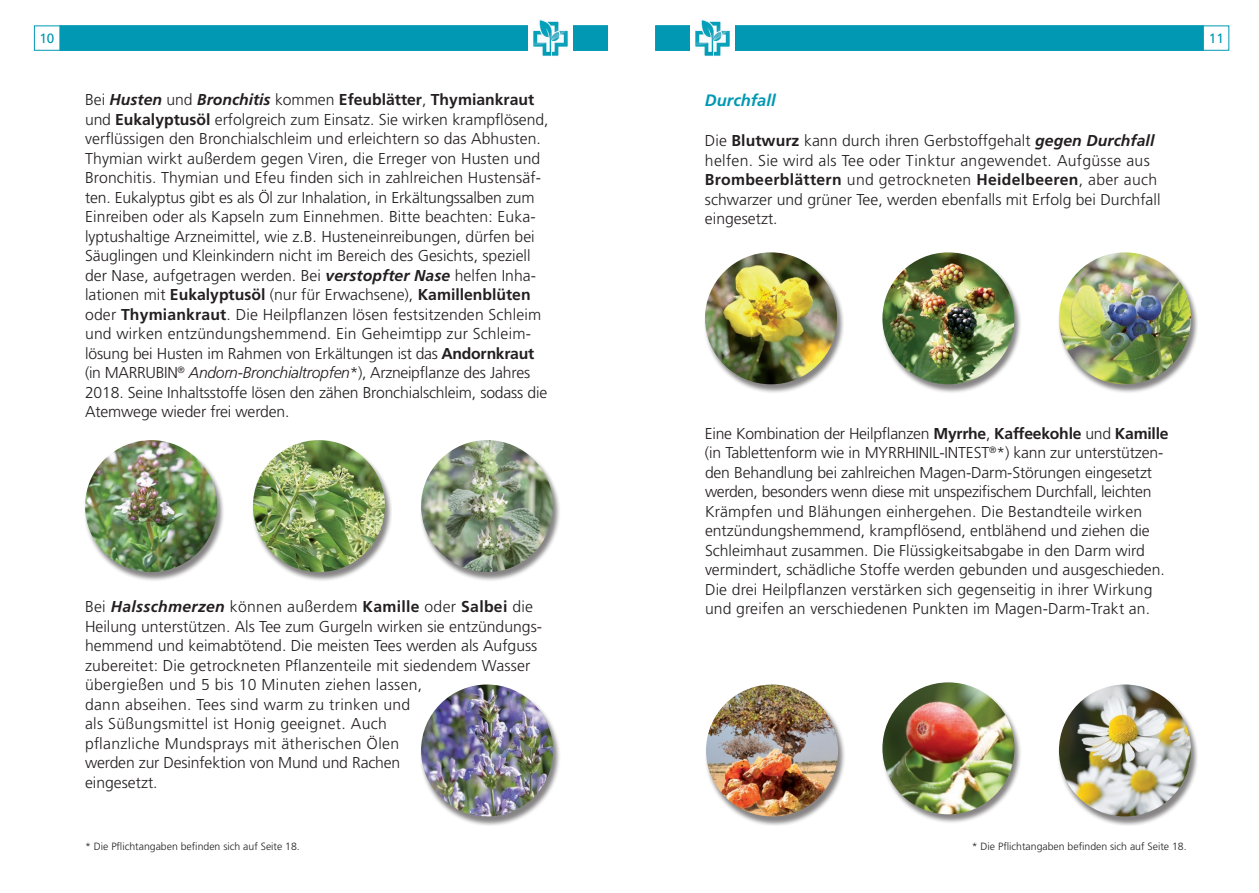
<style>
.page{position:relative;width:1259px;height:893px;background:#fff}
.page>*{position:absolute;margin:0;border:0;box-sizing:border-box;transform-origin:0 0}
.t1{font:italic 700 16.5px "Frutiger";color:#0098b3}
.t2{font:300 15.75px/19.5px "Frutiger";color:#231f20}
.t3{font:13.5px "Frutiger";color:#0098b3}
.t4{font:300 10.5px "Frutiger";color:#231f20}
.s1{font-weight:700;font-style:italic}
.s2{font-weight:700}
.s3{font-style:italic}
</style>
<div class="page">
<div style="left:60px;top:26px;width:548px;height:25px;background:#0098b3"></div>
<img style="left:528px;top:19px;width:45px;height:37px">
<div style="left:655px;top:26px;width:548px;height:25px;background:#0098b3"></div>
<img style="left:690px;top:19px;width:45px;height:37px">
<div style="left:881px;top:683px;width:141px;height:141px;background:#231f20;opacity:.55"></div>
<img style="left:882px;top:682px;width:132px;height:132px;border-radius:66px">
<div style="left:251px;top:441px;width:141px;height:141px;background:#231f20;opacity:.55"></div>
<img style="left:253px;top:440px;width:132px;height:132px;border-radius:66px">
<div style="left:1057px;top:685px;width:141px;height:141px;background:#231f20;opacity:.55"></div>
<img style="left:1059px;top:684px;width:132px;height:132px;border-radius:66px">
<div style="left:704px;top:685px;width:141px;height:141px;background:#231f20;opacity:.55"></div>
<img style="left:706px;top:684px;width:132px;height:132px;border-radius:66px">
<div style="left:84px;top:441px;width:140px;height:141px;background:#231f20;opacity:.55"></div>
<img style="left:85px;top:440px;width:132px;height:132px;border-radius:66px">
<div style="left:703px;top:253px;width:141px;height:141px;background:#231f20;opacity:.55"></div>
<img style="left:705px;top:252px;width:132px;height:132px;border-radius:66px">
<div style="left:881px;top:253px;width:141px;height:141px;background:#231f20;opacity:.55"></div>
<img style="left:882px;top:252px;width:132px;height:132px;border-radius:66px">
<div style="left:1057px;top:253px;width:141px;height:141px;background:#231f20;opacity:.55"></div>
<img style="left:1059px;top:252px;width:132px;height:132px;border-radius:66px">
<div style="left:419px;top:685px;width:141px;height:141px;background:#231f20;opacity:.55"></div>
<img style="left:421px;top:684px;width:132px;height:132px;border-radius:66px">
<div style="left:419px;top:441px;width:141px;height:141px;background:#231f20;opacity:.55"></div>
<img style="left:421px;top:440px;width:132px;height:132px;border-radius:66px">
<p class="t3" style="left:39px;top:30px;width:17px">10</p>
<p class="t3" style="left:1208px;top:30px;width:17px">11</p>
<p class="t2" style="left:85px;top:90px;width:465px">Bei <span class="s1">Husten</span> und <span class="s1">Bronchitis</span> kommen <span class="s2">Efeublätter</span>, <span class="s2">Thymiankraut </span>und <span class="s2">Eukalyptusöl</span> erfolgreich zum Einsatz. Sie wirken krampflösend, verflüssigen den Bronchialschleim und erleichtern so das Abhusten.<br>Thymian wirkt außerdem gegen Viren, die Erreger von Husten und Bronchitis. Thymian und Efeu finden sich in zahlreichen Hustensäf&shy;ten. Eukalyptus gibt es als Öl zur Inhalation, in Erkältungssalben zum Einreiben oder als Kapseln zum Einnehmen. Bitte beachten: Euka&shy;lyptushaltige Arzneimittel, wie z.B. Husteneinreibungen, dürfen bei Säuglingen und Kleinkindern nicht im Bereich des Gesichts, speziell der Nase, aufgetragen werden. Bei <span class="s1">verstopfter Nase</span> helfen Inha&shy;lationen mit <span class="s2">Eukalyptusöl</span> (nur für Erwachsene), <span class="s2">Kamillenblüten </span>oder <span class="s2">Thymiankraut</span>. Die Heilpflanzen lösen festsitzenden Schleim und wirken entzündungshemmend. Ein Geheimtipp zur Schleim&shy;lösung bei Husten im Rahmen von Erkältungen ist das <span class="s2">Andornkraut </span>(in MARRUBIN<sup>®</sup> <span class="s3">Andorn-Bronchialtropfen</span>*), Arzneipflanze des Jahres 2018. Seine Inhaltsstoffe lösen den zähen Bronchialschleim, sodass die Atemwege wieder frei werden.</p>
<p class="t2" style="left:85px;top:597px;width:458px">Bei <span class="s1">Halsschmerzen</span> können außerdem <span class="s2">Kamille</span> oder <span class="s2">Salbei</span> die Heilung unterstützen. Als Tee zum Gurgeln wirken sie entzündungs&shy;hemmend und keimabtötend. Die meisten Tees werden als Aufguss zubereitet: Die getrockneten Pflanzenteile mit siedendem Wasser übergießen und 5 bis 10 Minuten ziehen lassen,<br>dann abseihen. Tees sind warm zu trinken und<br>als Süßungsmittel ist Honig geeignet. Auch<br>pflanzliche Mundsprays mit ätherischen Ölen<br>werden zur Desinfektion von Mund und Rachen<br>eingesetzt.</p>
<p class="t1" style="left:705px;top:90px;width:72px">Durchfall</p>
<p class="t2" style="left:705px;top:131px;width:457px">Die <span class="s2">Blutwurz</span> kann durch ihren Gerbstoffgehalt <span class="s1">gegen Durchfall </span>helfen. Sie wird als Tee oder Tinktur angewendet. Aufgüsse aus <span class="s2">Brombeerblättern</span> und getrockneten <span class="s2">Heidelbeeren</span>, aber auch schwarzer und grüner Tee, werden ebenfalls mit Erfolg bei Durchfall eingesetzt.</p>
<p class="t2" style="left:705px;top:424px;width:465px">Eine Kombination der Heilpflanzen <span class="s2">Myrrhe</span>, <span class="s2">Kaffeekohle</span> und <span class="s2">Kamille </span>(in Tablettenform wie in MYRRHINIL-INTEST<sup>®</sup>*) kann zur unterstützen&shy;den Behandlung bei zahlreichen Magen-Darm-Störungen eingesetzt werden, besonders wenn diese mit unspezifischem Durchfall, leichten Krämpfen und Blähungen einhergehen. Die Bestandteile wirken entzündungshemmend, krampflösend, entblähend und ziehen die Schleimhaut zusammen. Die Flüssigkeitsabgabe in den Darm wird vermindert, schädliche Stoffe werden gebunden und ausgeschieden.<br>Die drei Heilpflanzen verstärken sich gegenseitig in ihrer Wirkung und greifen an verschiedenen Punkten im Magen-Darm-Trakt an.</p>
<p class="t4" style="left:85px;top:840px;width:216px">* Die Pflichtangaben befinden sich auf Seite 18.</p>
<p class="t4" style="left:972px;top:840px;width:216px">* Die Pflichtangaben befinden sich auf Seite 18.</p>
</div>
